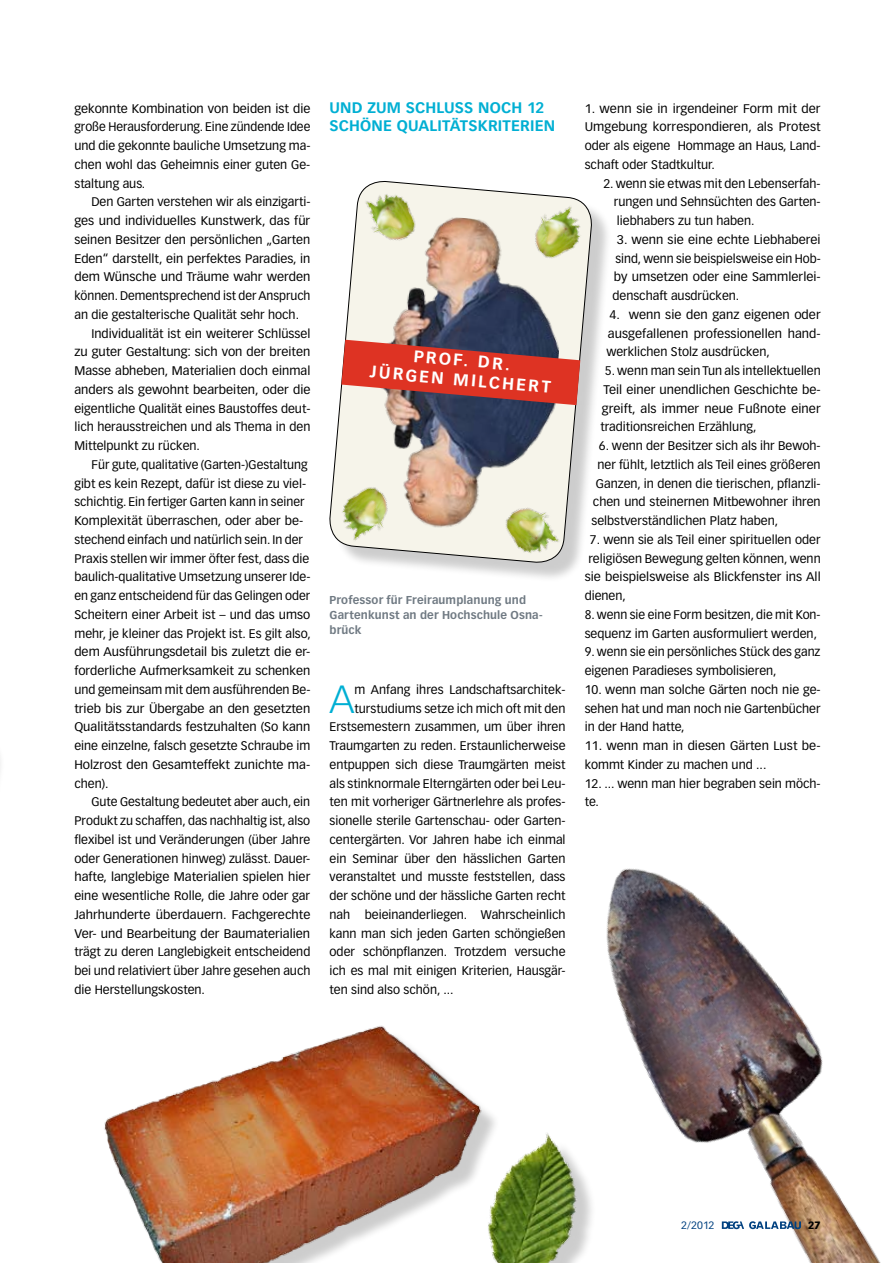
<style>
.page{position:relative;width:893px;height:1263px;background:#fff}
.page>*{position:absolute;margin:0;border:0;box-sizing:border-box;transform-origin:0 0}
.t1{font:300 38.7px "Vectora LT Std";color:#00afd3}
.t2{font:700 16.5px/19.5px "Vectora LT Std";color:#fff;text-align:center}
.t3{font:700 15px/18.8px "Vectora LT Std";letter-spacing:.01em;color:#00afd3}
.t4{font:12.3px/18.8px "Vectora LT Std";color:#000;text-align:justify}
.t5{font:700 11.25px/15px "Vectora LT Std";letter-spacing:.015em;color:#707a83}
.t6{font:10.5px "Vectora LT Std";color:#004180}
.t7{font:900 10.5px "Vectora LT Std";color:#000}
</style>
<div class="page">
<div style="left:334px;top:185px;width:289px;height:409px;background:#000;opacity:.2"></div>
<svg style="left:334px;top:184px;width:260px;height:380px"></svg>
<img style="left:104px;top:1025px;width:375px;height:238px">
<img style="left:479px;top:868px;width:402px;height:395px">
<svg style="left:722px;top:1221px;width:79px;height:8px"></svg>
<div style="left:491px;top:1138px;width:141px;height:125px;background:#fff"></div>
<img style="left:472px;top:1128px;width:119px;height:135px">
<svg style="left:333px;top:212px;width:290px;height:334px"></svg>
<img style="left:352px;top:181px;width:76px;height:80px">
<img style="left:490px;top:484px;width:83px;height:88px">
<img style="left:512px;top:192px;width:86px;height:80px">
<img style="left:329px;top:471px;width:82px;height:83px">
<p class="t4" style="left:74px;top:99px;width:238px">gekonnte Kombination von beiden ist die große Herausforderung. Eine zündende Idee und die gekonnte bauliche Umsetzung ma&shy;chen wohl das Geheimnis einer guten Ge&shy;staltung aus.</p>
<p class="t4" style="left:91px;top:193px;width:221px">Den Garten verstehen wir als einzigarti-</p>
<p class="t4" style="left:74px;top:211px;width:237px">ges und individuelles Kunstwerk, das für</p>
<p class="t4" style="left:74px;top:230px;width:237px">seinen Besitzer den persönlichen „Garten</p>
<p class="t4" style="left:74px;top:249px;width:238px">Eden“ darstellt, ein perfektes Paradies, in</p>
<p class="t4" style="left:74px;top:268px;width:238px">dem Wünsche und Träume wahr werden</p>
<p class="t4" style="left:74px;top:286px;width:238px">können. Dementsprechend ist der Anspruch</p>
<p class="t4" style="left:74px;top:305px;width:226px">an die gestalterische Qualität sehr hoch.</p>
<p class="t4" style="left:91px;top:324px;width:221px">Individualität ist ein weiterer Schlüssel</p>
<p class="t4" style="left:74px;top:343px;width:237px">zu guter Gestaltung: sich von der breiten</p>
<p class="t4" style="left:74px;top:361px;width:238px">Masse abheben, Materialien doch einmal</p>
<p class="t4" style="left:74px;top:380px;width:238px">anders als gewohnt bearbeiten, oder die</p>
<p class="t4" style="left:74px;top:399px;width:238px">eigentliche Qualität eines Baustoffes deut-</p>
<p class="t4" style="left:74px;top:418px;width:238px">lich herausstreichen und als Thema in den</p>
<p class="t4" style="left:74px;top:436px;width:127px">Mittelpunkt zu rücken.</p>
<p class="t4" style="left:91px;top:455px;width:218px">Für gute, qualitative (Garten-)Gestaltung</p>
<p class="t4" style="left:74px;top:474px;width:233px">gibt es kein Rezept, dafür ist diese zu viel-</p>
<p class="t4" style="left:74px;top:493px;width:232px">schichtig. Ein fertiger Garten kann in seiner</p>
<p class="t4" style="left:74px;top:511px;width:230px">Komplexität überraschen, oder aber be-</p>
<p class="t4" style="left:74px;top:530px;width:230px">stechend einfach und natürlich sein. In der</p>
<p class="t4" style="left:74px;top:549px;width:236px">Praxis stellen wir immer öfter fest, dass die</p>
<p class="t4" style="left:74px;top:568px;width:238px">baulich-qualitative Umsetzung unserer Ide-</p>
<p class="t4" style="left:74px;top:586px;width:237px">en ganz entscheidend für das Gelingen oder</p>
<p class="t4" style="left:74px;top:605px;width:237px">Scheitern einer Arbeit ist – und das umso</p>
<p class="t4" style="left:74px;top:624px;width:238px">mehr, je kleiner das Projekt ist. Es gilt also,</p>
<p class="t4" style="left:74px;top:643px;width:237px">dem Ausführungsdetail bis zuletzt die er-</p>
<p class="t4" style="left:74px;top:661px;width:237px">forderliche Aufmerksamkeit zu schenken</p>
<p class="t4" style="left:74px;top:680px;width:238px">und gemeinsam mit dem ausführenden Be-</p>
<p class="t4" style="left:74px;top:699px;width:237px">trieb bis zur Übergabe an den gesetzten</p>
<p class="t4" style="left:74px;top:718px;width:237px">Qualitätsstandards festzuhalten (So kann</p>
<p class="t4" style="left:74px;top:736px;width:238px">eine einzelne, falsch gesetzte Schraube im</p>
<p class="t4" style="left:74px;top:755px;width:237px">Holzrost den Gesamteffekt zunichte ma-</p>
<p class="t4" style="left:74px;top:774px;width:36px">chen).</p>
<p class="t4" style="left:91px;top:793px;width:220px">Gute Gestaltung bedeutet aber auch, ein</p>
<p class="t4" style="left:74px;top:811px;width:237px">Produkt zu schaffen, das nachhaltig ist, also</p>
<p class="t4" style="left:74px;top:830px;width:238px">flexibel ist und Veränderungen (über Jahre</p>
<p class="t4" style="left:74px;top:849px;width:237px">oder Generationen hinweg) zulässt. Dauer-</p>
<p class="t4" style="left:74px;top:868px;width:237px">hafte, langlebige Materialien spielen hier</p>
<p class="t4" style="left:74px;top:886px;width:237px">eine wesentliche Rolle, die Jahre oder gar</p>
<p class="t4" style="left:74px;top:905px;width:238px">Jahrhunderte überdauern. Fachgerechte</p>
<p class="t4" style="left:74px;top:924px;width:237px">Ver- und Bearbeitung der Baumaterialien</p>
<p class="t4" style="left:74px;top:943px;width:238px">trägt zu deren Langlebigkeit entscheidend</p>
<p class="t4" style="left:74px;top:961px;width:238px">bei und relativiert über Jahre gesehen auch</p>
<p class="t4" style="left:74px;top:980px;width:132px">die Herstellungskosten.</p>
<p class="t3" style="left:330px;top:98px;width:227px">Und zum Schluss noch 12 schöne Qualitätskriterien</p>
<h2 class="t2" style="left:372px;top:342px;width:183px;rotate:5deg">Prof. dr.<br>j ürgen milchert</h2>
<p class="t5" style="left:330px;top:593px;width:215px">Professor für Freiraumplanung und<br>Gartenkunst an der Hochschule Osna&shy;brück</p>
<h1 class="t1" style="left:329px;top:676px;width:27px">A</h1>
<p class="t4" style="left:355px;top:680px;width:212px">m Anfang ihres Landschaftsarchitek-</p>
<p class="t4" style="left:355px;top:699px;width:212px">turstudiums setze ich mich oft mit den</p>
<p class="t4" style="left:330px;top:718px;width:237px">Erstsemestern zusammen, um über ihren</p>
<p class="t4" style="left:330px;top:736px;width:238px">Traumgarten zu reden. Erstaunlicherweise</p>
<p class="t4" style="left:330px;top:755px;width:237px">entpuppen sich diese Traumgärten meist</p>
<p class="t4" style="left:330px;top:774px;width:237px">als stinknormale Elterngärten oder bei Leu-</p>
<p class="t4" style="left:330px;top:793px;width:237px">ten mit vorheriger Gärtnerlehre als profes-</p>
<p class="t4" style="left:330px;top:811px;width:238px">sionelle sterile Gartenschau- oder Garten-</p>
<p class="t4" style="left:330px;top:830px;width:238px">centergärten. Vor Jahren habe ich einmal</p>
<p class="t4" style="left:330px;top:849px;width:237px">ein Seminar über den hässlichen Garten</p>
<p class="t4" style="left:330px;top:868px;width:237px">veranstaltet und musste feststellen, dass</p>
<p class="t4" style="left:330px;top:886px;width:238px">der schöne und der hässliche Garten recht</p>
<p class="t4" style="left:330px;top:905px;width:237px">nah beieinanderliegen. Wahrscheinlich</p>
<p class="t4" style="left:330px;top:924px;width:238px">kann man sich jeden Garten schöngießen</p>
<p class="t4" style="left:330px;top:943px;width:237px">oder schönpflanzen. Trotzdem versuche</p>
<p class="t4" style="left:330px;top:961px;width:237px">ich es mal mit einigen Kriterien, Hausgär-</p>
<p class="t4" style="left:330px;top:980px;width:126px">ten sind also schön, ...</p>
<p class="t4" style="left:585px;top:99px;width:238px">1. wenn sie in irgendeiner Form mit der Umgebung korrespondieren, als Protest oder als eigene Hommage an Haus, Land&shy;schaft oder Stadtkultur.</p>
<p class="t4" style="left:614px;top:174px;width:208px;text-indent:-10px">2. wenn sie etwas mit den Lebenserfah&shy;rungen und Sehnsüchten des Garten&shy;liebhabers zu tun haben.</p>
<p class="t4" style="left:612px;top:230px;width:210px;text-indent:4px">3. wenn sie eine echte Liebhaberei sind, wenn sie beispielsweise ein Hob&shy;by umsetzen oder eine Sammlerlei&shy;denschaft ausdrücken.</p>
<p class="t4" style="left:606px;top:305px;width:216px">4. wenn sie den ganz eigenen oder ausgefallenen professionellen hand&shy;werklichen Stolz ausdrücken,</p>
<p class="t4" style="left:600px;top:361px;width:222px;text-indent:4px">5. wenn man sein Tun als intellektuellen Teil einer unendlichen Geschichte be&shy;greift, als immer neue Fußnote einer traditionsreichen Erzählung,</p>
<p class="t4" style="left:599px;top:436px;width:223px">6. wenn der Besitzer sich als ihr Bewoh-</p>
<p class="t4" style="left:597px;top:455px;width:225px">ner fühlt, letztlich als Teil eines größeren</p>
<p class="t4" style="left:596px;top:474px;width:226px">Ganzen, in denen die tierischen, pflanzli-</p>
<p class="t4" style="left:593px;top:493px;width:229px">chen und steinernen Mitbewohner ihren</p>
<p class="t4" style="left:591px;top:511px;width:188px">selbstverständlichen Platz haben,</p>
<p class="t4" style="left:590px;top:530px;width:232px">7. wenn sie als Teil einer spirituellen oder</p>
<p class="t4" style="left:588px;top:549px;width:234px">religiösen Bewegung gelten können, wenn</p>
<p class="t4" style="left:585px;top:568px;width:238px">sie beispielsweise als Blickfenster ins All</p>
<p class="t4" style="left:585px;top:586px;width:43px">dienen,</p>
<p class="t4" style="left:585px;top:605px;width:237px">8. wenn sie eine Form besitzen, die mit Kon&shy;sequenz im Garten ausformuliert werden,</p>
<p class="t4" style="left:585px;top:643px;width:237px">9. wenn sie ein persönliches Stück des ganz eigenen Paradieses symbolisieren,</p>
<p class="t4" style="left:585px;top:680px;width:237px">10. wenn man solche Gärten noch nie ge&shy;sehen hat und man noch nie Gartenbücher in der Hand hatte,</p>
<p class="t4" style="left:585px;top:736px;width:237px">11. wenn man in diesen Gärten Lust be&shy;kommt Kinder zu machen und ...</p>
<p class="t4" style="left:585px;top:774px;width:237px">12. ... wenn man hier begraben sein möch&shy;te.</p>
<p class="t6" style="left:681px;top:1219px;width:35px">2/2012</p>
<p class="t7" style="left:808px;top:1218px;width:14px">27</p>
</div>
